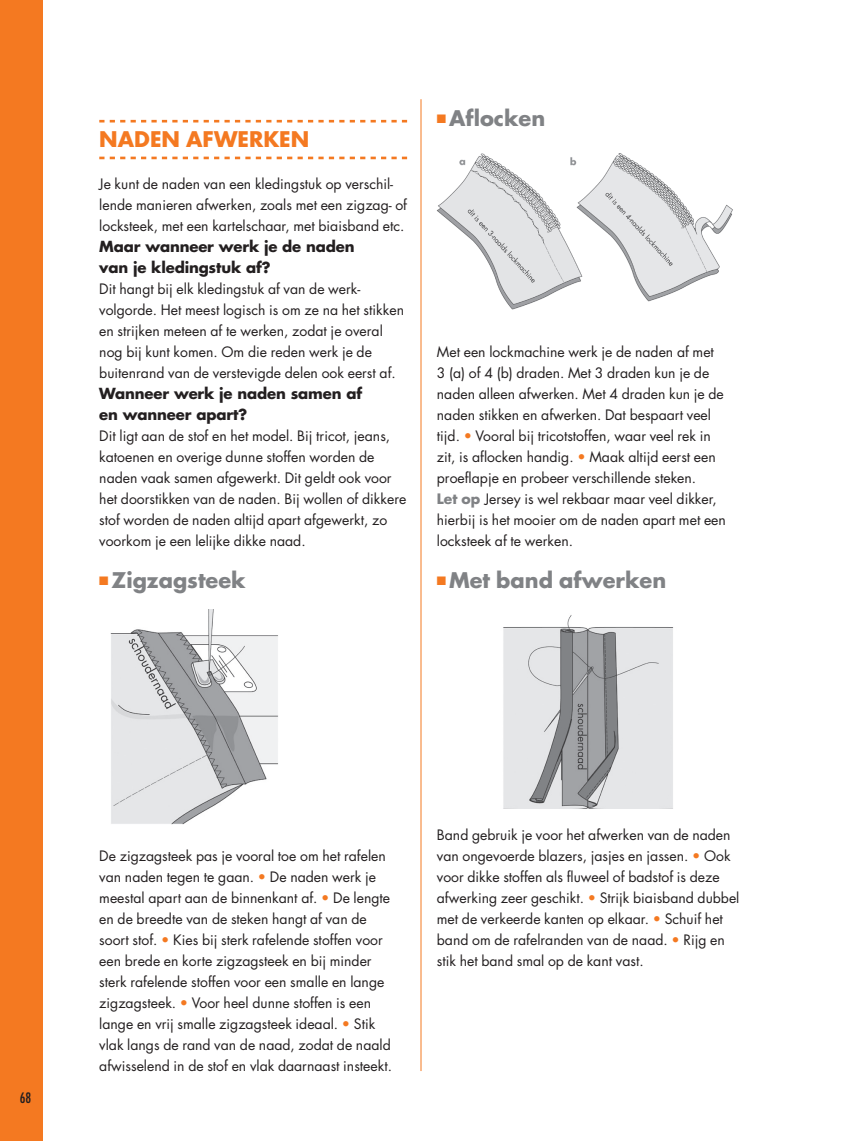
<style>
.page{position:relative;width:844px;height:1141px;background:#fff}
.page>*{position:absolute;margin:0;border:0;box-sizing:border-box;transform-origin:0 0}
.t1{font:700 21px "Futura Std";color:#808285}
.t2{font:700 21px "Futura Std";color:#f47921}
.t3{font:700 14.88px/21px "Futura Std";letter-spacing:-.01em;color:#231f20}
.t4{font:14px/21px "Futura Std";color:#231f20}
.t5{font:condensed 14px "Futura Std";color:#231f20}
.s1{color:#f47921}
.s2{font-weight:700;color:#808285}
</style>
<div class="page">
<hr style="left:420px;top:99px;width:1px;height:972px;background:#f47921">
<div style="left:0;top:0;width:43px;height:1141px;background:#f47921"></div>
<img style="left:437px;top:153px;width:296px;height:157px">
<img style="left:503px;top:615px;width:171px;height:194px">
<svg style="left:99px;top:120px;width:308px;height:3px"></svg>
<svg style="left:99px;top:157px;width:308px;height:2px"></svg>
<img style="left:110px;top:609px;width:168px;height:215px">
<h1 class="t2" style="left:99px;top:125px;width:211px">nAden Afwerken</h1>
<p class="t4" style="left:99px;top:174px;width:309px">je kunt de naden van een kledingstuk op verschil&shy;lende manieren afwerken, zoals met een zigzag- of locksteek, met een kartelschaar, met biaisband etc.</p>
<p class="t3" style="left:99px;top:236px;width:257px">maar wanneer werk je de naden van je kledingstuk af?</p>
<p class="t4" style="left:99px;top:279px;width:306px">dit hangt bij elk kledingstuk af van de werk&shy;volgorde. Het meest logisch is om ze na het stikken en strijken meteen af te werken, zodat je overal nog bij kunt komen. om die reden werk je de buitenrand van de verstevigde delen ook eerst af.</p>
<p class="t3" style="left:99px;top:383px;width:264px">wanneer werk je naden samen af en wanneer apart?</p>
<p class="t4" style="left:99px;top:426px;width:308px">dit ligt aan de stof en het model. Bij tricot, jeans, katoenen en overige dunne stoffen worden de naden vaak samen afgewerkt. dit geldt ook voor het doorstikken van de naden. Bij wollen of dikkere stof worden de naden altijd apart afgewerkt, zo voorkom je een lelijke dikke naad.</p>
<h1 class="t1" style="left:99px;top:566px;width:148px"><sup>■</sup> Zigzagsteek</h1>
<h1 class="t1" style="left:437px;top:104px;width:110px"><sup>■</sup> Aflocken</h1>
<p class="t4" style="left:437px;top:342px;width:290px">met een lockmachine werk je de naden af met 3 (a) of 4 (b) draden. met 3 draden kun je de naden alleen afwerken. met 4 draden kun je de naden stikken en afwerken. dat bespaart veel tijd. <span class="s1">•</span> vooral bij tricotstoffen, waar veel rek in zit, is aflocken handig. <span class="s1">•</span> maak altijd eerst een proeflapje en probeer verschillende steken.<br><span class="s2">let op</span> jersey is wel rekbaar maar veel dikker, hierbij is het mooier om de naden apart met een locksteek af te werken.</p>
<h1 class="t1" style="left:437px;top:566px;width:231px"><sup>■</sup> met band afwerken</h1>
<p class="t5" style="left:20px;top:1089px;width:13px">68</p>
<p class="t4" style="left:99px;top:846px;width:294px">de zigzagsteek pas je vooral toe om het rafelen van naden tegen te gaan. <span class="s1">•</span> de naden werk je meestal apart aan de binnenkant af. <span class="s1">•</span> de lengte en de breedte van de steken hangt af van de soort stof. <span class="s1">•</span> Kies bij sterk rafelende stoffen voor een brede en korte zigzagsteek en bij minder sterk rafelende stoffen voor een smalle en lange zigzagsteek. <span class="s1">•</span> voor heel dunne stoffen is een lange en vrij smalle zigzagsteek ideaal. <span class="s1">•</span> stik vlak langs de rand van de naad, zodat de naald afwisselend in de stof en vlak daarnaast insteekt.</p>
<p class="t4" style="left:437px;top:825px;width:304px">Band gebruik je voor het afwerken van de naden van ongevoerde blazers, jasjes en jassen. <span class="s1">•</span> ook voor dikke stoffen als fluweel of badstof is deze afwerking zeer geschikt. <span class="s1">•</span> strijk biaisband dubbel met de verkeerde kanten op elkaar. <span class="s1">•</span> schuif het band om de rafelranden van de naad. <span class="s1">•</span> Rijg en stik het band smal op de kant vast.</p>
</div>
